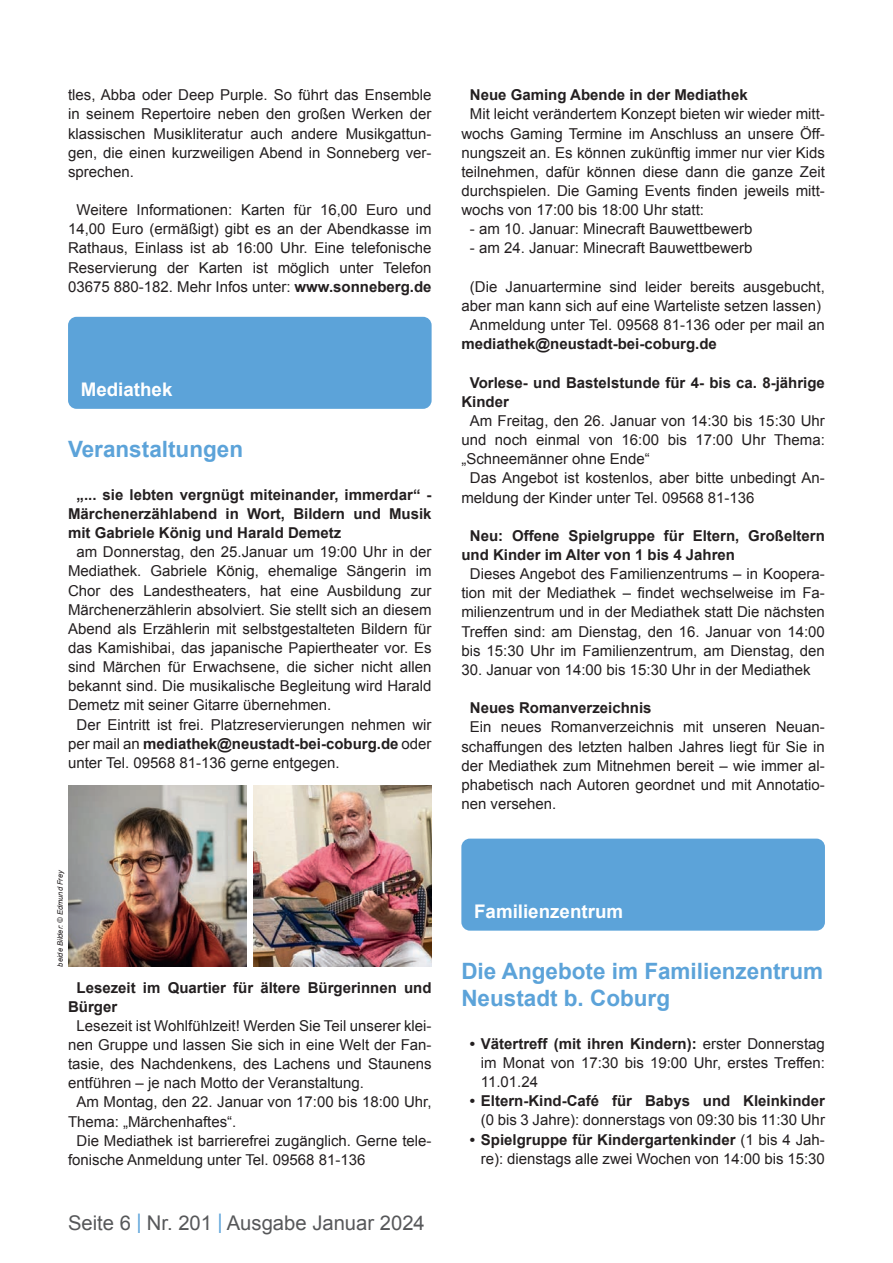
<style>
.page{position:relative;width:893px;height:1263px;background:#fff}
.page>*{position:absolute;margin:0;border:0;box-sizing:border-box;transform-origin:0 0}
.t1{font:700 22.5px/27px "Arial";color:#5ca3d9}
.t2{font:20.25px "Arial";color:#57585a}
.t3{font:700 18.75px "Arial";color:#fff}
.t4{font:15px/19.2px "Arial";color:#231f20;text-align:justify}
.t5{font:700 15px/19.2px "Arial";color:#231f20}
.t6{font:italic 7.5px "Arial";color:#231f20}
.s1{font-weight:700}
.s2{font-weight:400}
.s3{font-size:27px;color:#5ca3d9}
</style>
<div class="page">
<div style="left:461px;top:839px;width:364px;height:92px;background:#5ca3d9;border-radius:9px"></div>
<div style="left:68px;top:317px;width:364px;height:92px;background:#5ca3d9;border-radius:9px"></div>
<img style="left:68px;top:786px;width:179px;height:180px">
<img style="left:253px;top:786px;width:179px;height:180px">
<p class="t4" style="left:68px;top:86px;width:365px">tles, Abba oder Deep Purple. So führt das Ensemble in seinem Repertoire neben den großen Werken der klassischen Musikliteratur auch andere Musikgattun&shy;gen, die einen kurzweiligen Abend in Sonneberg ver&shy;sprechen.</p>
<p class="t4" style="left:68px;top:200px;width:365px;text-align:center">Weitere Informationen: Karten für 16,00 Euro und 14,00 Euro (ermäßigt) gibt es an der Abendkasse im Rathaus, Einlass ist ab 16:00 Uhr. Eine telefonische Reservierung der Karten ist möglich unter Telefon 03675 880-182. Mehr Infos unter: <span class="s1">www.sonneberg.de</span></p>
<p class="t3" style="left:81px;top:377px;width:93px">Mediathek</p>
<h1 class="t1" style="left:68px;top:436px;width:177px">Veranstaltungen</h1>
<p class="t5" style="left:68px;top:485px;width:365px;text-align:justify;text-indent:9px">„... sie lebten vergnügt miteinander, immerdar“ - Märchenerzählabend in Wort, Bildern und Musik mit Gabriele König und Harald Demetz</p>
<p class="t4" style="left:77px;top:542px;width:357px">am Donnerstag, den 25.Januar um 19:00 Uhr in der</p>
<p class="t4" style="left:68px;top:562px;width:365px">Mediathek. Gabriele König, ehemalige Sängerin im</p>
<p class="t4" style="left:68px;top:581px;width:365px">Chor des Landestheaters, hat eine Ausbildung zur</p>
<p class="t4" style="left:68px;top:600px;width:365px">Märchenerzählerin absolviert. Sie stellt sich an diesem</p>
<p class="t4" style="left:68px;top:619px;width:365px">Abend als Erzählerin mit selbstgestalteten Bildern für</p>
<p class="t4" style="left:68px;top:638px;width:365px">das Kamishibai, das japanische Papiertheater vor. Es</p>
<p class="t4" style="left:68px;top:657px;width:365px">sind Märchen für Erwachsene, die sicher nicht allen</p>
<p class="t4" style="left:68px;top:677px;width:365px">bekannt sind. Die musikalische Begleitung wird Harald</p>
<p class="t4" style="left:68px;top:696px;width:265px">Demetz mit seiner Gitarre übernehmen.</p>
<p class="t4" style="left:77px;top:715px;width:357px">Der Eintritt ist frei. Platzreservierungen nehmen wir</p>
<p class="t5" style="left:68px;top:734px;width:365px"><span class="s2">per mail an</span> mediathek@neustadt-bei-coburg.de <span class="s2">oder</span></p>
<p class="t4" style="left:68px;top:753px;width:273px">unter Tel. 09568 81-136 gerne entgegen.</p>
<p class="t6" style="left:55px;top:966px;width:98px;rotate:-90deg">beide Bilder: © Edmund Frey</p>
<p class="t5" style="left:68px;top:978px;width:365px;text-indent:9px">Lesezeit im Quartier für ältere Bürgerinnen und<br>Bürger</p>
<p class="t4" style="left:77px;top:1016px;width:357px">Lesezeit ist Wohlfühlzeit! Werden Sie Teil unserer klei-</p>
<p class="t4" style="left:68px;top:1035px;width:365px">nen Gruppe und lassen Sie sich in eine Welt der Fan-</p>
<p class="t4" style="left:68px;top:1054px;width:365px">tasie, des Nachdenkens, des Lachens und Staunens</p>
<p class="t4" style="left:68px;top:1073px;width:298px">entführen – je nach Motto der Veranstaltung.</p>
<p class="t4" style="left:77px;top:1093px;width:357px">Am Montag, den 22. Januar von 17:00 bis 18:00 Uhr,</p>
<p class="t4" style="left:68px;top:1112px;width:170px">Thema: „Märchenhaftes“.</p>
<p class="t4" style="left:77px;top:1131px;width:357px">Die Mediathek ist barrierefrei zugänglich. Gerne tele-</p>
<p class="t4" style="left:68px;top:1150px;width:299px">fonische Anmeldung unter Tel. 09568 81-136</p>
<h2 class="t2" style="left:68px;top:1209px;width:358px">Seite 6 <span class="s3">I</span> Nr. 201 <span class="s3">I</span> Ausgabe Januar 2024</h2>
<p class="t5" style="left:470px;top:86px;width:279px">Neue Gaming Abende in der Mediathek</p>
<p class="t4" style="left:461px;top:105px;width:365px;text-indent:9px">Mit leicht verändertem Konzept bieten wir wieder mitt&shy;wochs Gaming Termine im Anschluss an unsere Öff&shy;nungszeit an. Es können zukünftig immer nur vier Kids teilnehmen, dafür können diese dann die ganze Zeit durchspielen. Die Gaming Events finden jeweils mitt&shy;wochs von 17:00 bis 18:00 Uhr statt:</p>
<p class="t4" style="left:470px;top:220px;width:284px">- am 10. Januar: Minecraft Bauwettbewerb</p>
<p class="t4" style="left:470px;top:239px;width:284px">- am 24. Januar: Minecraft Bauwettbewerb</p>
<p class="t4" style="left:461px;top:277px;width:365px;text-align:center">(Die Januartermine sind leider bereits ausgebucht, aber man kann sich auf eine Warteliste setzen lassen)<br>Anmeldung unter Tel. 09568 81-136 oder per mail an</p>
<p class="t5" style="left:461px;top:335px;width:257px">mediathek@neustadt-bei-coburg.de</p>
<p class="t5" style="left:461px;top:373px;width:365px;text-indent:9px">Vorlese- und Bastelstunde für 4- bis ca. 8-jährige<br>Kinder</p>
<p class="t4" style="left:470px;top:411px;width:357px">Am Freitag, den 26. Januar von 14:30 bis 15:30 Uhr</p>
<p class="t4" style="left:461px;top:430px;width:365px">und noch einmal von 16:00 bis 17:00 Uhr Thema:</p>
<p class="t4" style="left:461px;top:449px;width:190px">„Schneemänner ohne Ende“</p>
<p class="t4" style="left:470px;top:469px;width:357px">Das Angebot ist kostenlos, aber bitte unbedingt An-</p>
<p class="t4" style="left:461px;top:488px;width:295px">meldung der Kinder unter Tel. 09568 81-136</p>
<p class="t5" style="left:461px;top:526px;width:365px;text-indent:9px">Neu: Offene Spielgruppe für Eltern, Großeltern und Kinder im Alter von 1 bis 4 Jahren</p>
<p class="t4" style="left:461px;top:564px;width:365px;text-align:center">Dieses Angebot des Familienzentrums – in Koopera&shy;tion mit der Mediathek – findet wechselweise im Fa&shy;milienzentrum und in der Mediathek statt Die nächsten Treffen sind: am Dienstag, den 16. Januar von 14:00 bis 15:30 Uhr im Familienzentrum, am Dienstag, den</p>
<p class="t4" style="left:461px;top:660px;width:351px">30. Januar von 14:00 bis 15:30 Uhr in der Mediathek</p>
<p class="t5" style="left:470px;top:699px;width:183px">Neues Romanverzeichnis</p>
<p class="t4" style="left:461px;top:718px;width:365px;text-indent:9px">Ein neues Romanverzeichnis mit unseren Neuan&shy;schaffungen des letzten halben Jahres liegt für Sie in der Mediathek zum Mitnehmen bereit – wie immer al&shy;phabetisch nach Autoren geordnet und mit Annotatio&shy;nen versehen.</p>
<p class="t3" style="left:474px;top:899px;width:150px">Familienzentrum</p>
<h1 class="t1" style="left:461px;top:958px;width:363px">Die Angebote im Familienzentrum<br>Neustadt b. Coburg</h1>
<p class="t4" style="left:481px;top:1034px;width:346px;text-indent:-11px"><span class="s1">• Vätertreff (mit ihren Kindern):</span> erster Donnerstag im Monat von 17:30 bis 19:00 Uhr, erstes Treffen:<br>11.01.24</p>
<p class="t5" style="left:470px;top:1092px;width:357px">• Eltern-Kind-Café für Babys und Kleinkinder</p>
<p class="t4" style="left:481px;top:1111px;width:346px">(0 bis 3 Jahre): donnerstags von 09:30 bis 11:30 Uhr</p>
<p class="t4" style="left:470px;top:1130px;width:357px;text-align:right"><span class="s1">• Spielgruppe für Kindergartenkinder</span> (1 bis 4 Jah&shy;re): dienstags alle zwei Wochen von 14:00 bis 15:30</p>
</div>
